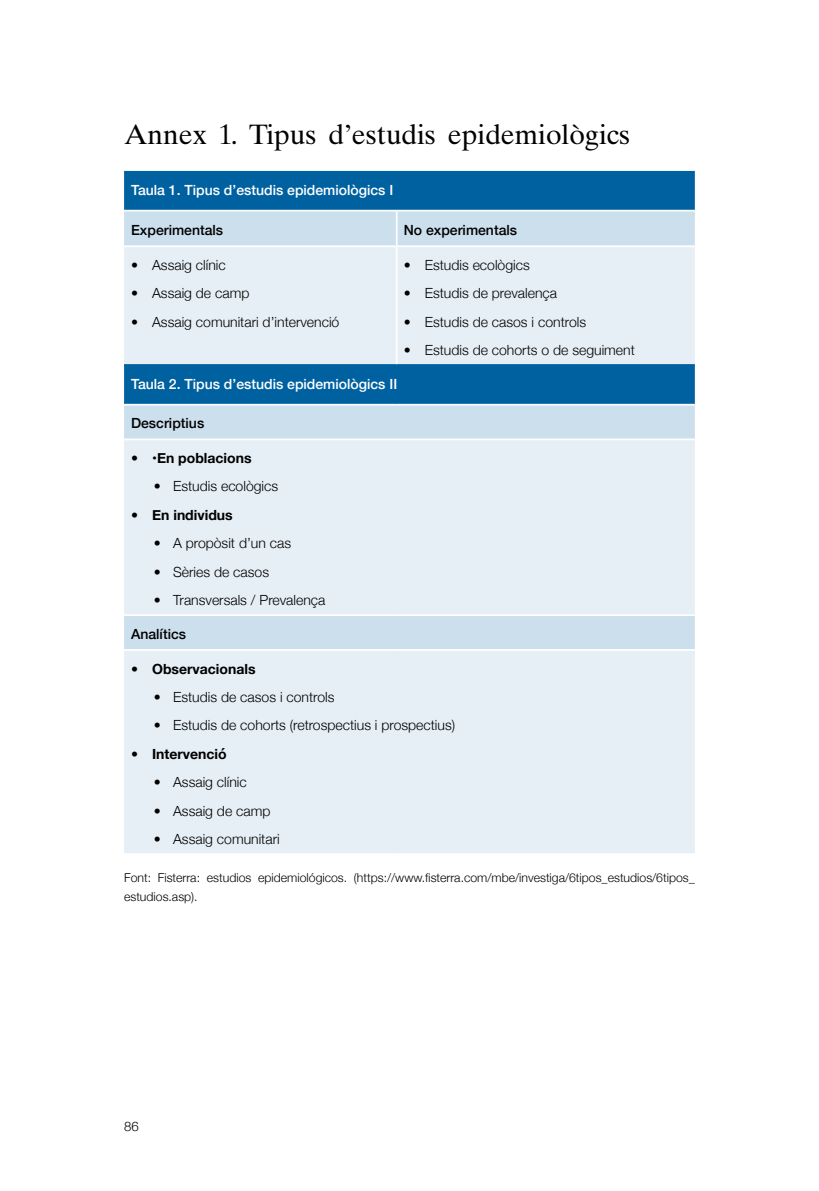
<style>
.page{position:relative;width:819px;height:1191px;background:#fff}
.page>*{position:absolute;margin:0;border:0;box-sizing:border-box;transform-origin:0 0}
.Titol_02{font:28px "Times Ten LT Std";color:#000}
.tab_2_p66{font:300 14px "Helvetica Neue";color:#000}
.tab_1_p86{font:300 14px "Helvetica Neue";color:#000}
.Taula_text{font:500 14px "Helvetica Neue";color:#fff}
.t1{font:700 14px "Helvetica Neue";color:#000}
.Taula_text_capçaler{font:500 14px "Helvetica Neue";color:#000}
.Taula_text-2{font:500 14px "Helvetica Neue";color:#000}
.t2{font:300 13.12px "Helvetica Neue";color:#000}
.Taula_text_nota_fin{font:300 12.25px/19.2px "Helvetica Neue";color:#000}
.s1{font-weight:300}
</style>
<div class="page">
<div style="left:124px;top:171px;width:570px;height:39px;background:#0061a1"></div>
<div style="left:124px;top:211px;width:570px;height:34px;background:#ccdfec"></div>
<svg style="left:124px;top:247px;width:570px;height:606px;background:#d4e4ef"></svg>
<hr style="left:396px;top:211px;width:1px;height:34px;background:#fff">
<hr style="left:396px;top:247px;width:1px;height:117px;background:#fff">
<hr style="left:124px;top:404px;width:272px;height:1px;background:#fff">
<hr style="left:396px;top:404px;width:298px;height:1px;background:#fff">
<hr style="left:124px;top:438px;width:272px;height:2px;background:#fff">
<hr style="left:396px;top:438px;width:298px;height:2px;background:#fff">
<hr style="left:124px;top:614px;width:272px;height:2px;background:#fff">
<hr style="left:396px;top:614px;width:298px;height:2px;background:#fff">
<hr style="left:124px;top:649px;width:272px;height:2px;background:#fff">
<hr style="left:396px;top:649px;width:298px;height:2px;background:#fff">
<hr style="left:124px;top:364px;width:272px;height:2px;background:#0061a1">
<hr style="left:396px;top:364px;width:298px;height:2px;background:#0061a1">
<h2 class="Titol_02" style="left:124px;top:118px;width:507px">Annex 1. Tipus d’estudis epidemiològics</h2>
<p class="Taula_text" style="left:131px;top:178px;width:264px">Taula 1. Tipus d’estudis epidemiològics I</p>
<p class="Taula_text_capçaler" style="left:131px;top:219px;width:94px">Experimentals</p>
<p class="Taula_text_capçaler" style="left:403px;top:219px;width:115px">No experimentals</p>
<h3 class="tab_1_p86" style="left:131px;top:253px;width:96px">• Assaig clínic</h3>
<h3 class="tab_1_p86" style="left:131px;top:282px;width:120px">• Assaig de camp</h3>
<h3 class="tab_1_p86" style="left:131px;top:310px;width:210px">• Assaig comunitari d’intervenció</h3>
<h3 class="tab_1_p86" style="left:403px;top:253px;width:128px">• Estudis ecològics</h3>
<h3 class="tab_1_p86" style="left:403px;top:282px;width:155px">• Estudis de prevalença</h3>
<h3 class="tab_1_p86" style="left:403px;top:310px;width:184px">• Estudis de casos i controls</h3>
<h3 class="tab_1_p86" style="left:403px;top:339px;width:233px">• Estudis de cohorts o de seguiment</h3>
<p class="Taula_text" style="left:131px;top:372px;width:268px">Taula 2. Tipus d’estudis epidemiològics II</p>
<p class="Taula_text_capçaler" style="left:131px;top:412px;width:75px">Descriptius</p>
<p class="t1" style="left:131px;top:447px;width:122px"><span class="s1">•</span> •En poblacions</p>
<p class="tab_2_p66" style="left:154px;top:475px;width:126px">• Estudis ecològics</p>
<p class="t1" style="left:131px;top:504px;width:103px"><span class="s1">•</span> En individus</p>
<p class="tab_2_p66" style="left:154px;top:532px;width:139px">• A propòsit d’un cas</p>
<p class="tab_2_p66" style="left:154px;top:560px;width:117px">• Sèries de casos</p>
<p class="tab_2_p66" style="left:154px;top:589px;width:173px">• Transversals / Prevalença</p>
<p class="Taula_text-2" style="left:131px;top:622px;width:56px">Analítics</p>
<p class="t1" style="left:131px;top:657px;width:126px"><span class="s1">•</span> Observacionals</p>
<p class="tab_2_p66" style="left:154px;top:685px;width:182px">• Estudis de casos i controls</p>
<p class="tab_2_p66" style="left:154px;top:714px;width:303px">• Estudis de cohorts (retrospectius i prospectius)</p>
<p class="t1" style="left:131px;top:743px;width:97px"><span class="s1">•</span> Intervenció</p>
<p class="tab_2_p66" style="left:154px;top:771px;width:94px">• Assaig clínic</p>
<p class="tab_2_p66" style="left:154px;top:799px;width:118px">• Assaig de camp</p>
<p class="tab_2_p66" style="left:154px;top:828px;width:127px">• Assaig comunitari</p>
<p class="Taula_text_nota_fin" style="left:124px;top:867px;width:572px">Font: Fisterra: estudios epidemiológicos. (https://www.fisterra.com/mbe/investiga/6tipos_estudios/6tipos_ estudios.asp).</p>
<p class="t2" style="left:124px;top:1116px;width:16px">86</p>
</div>
